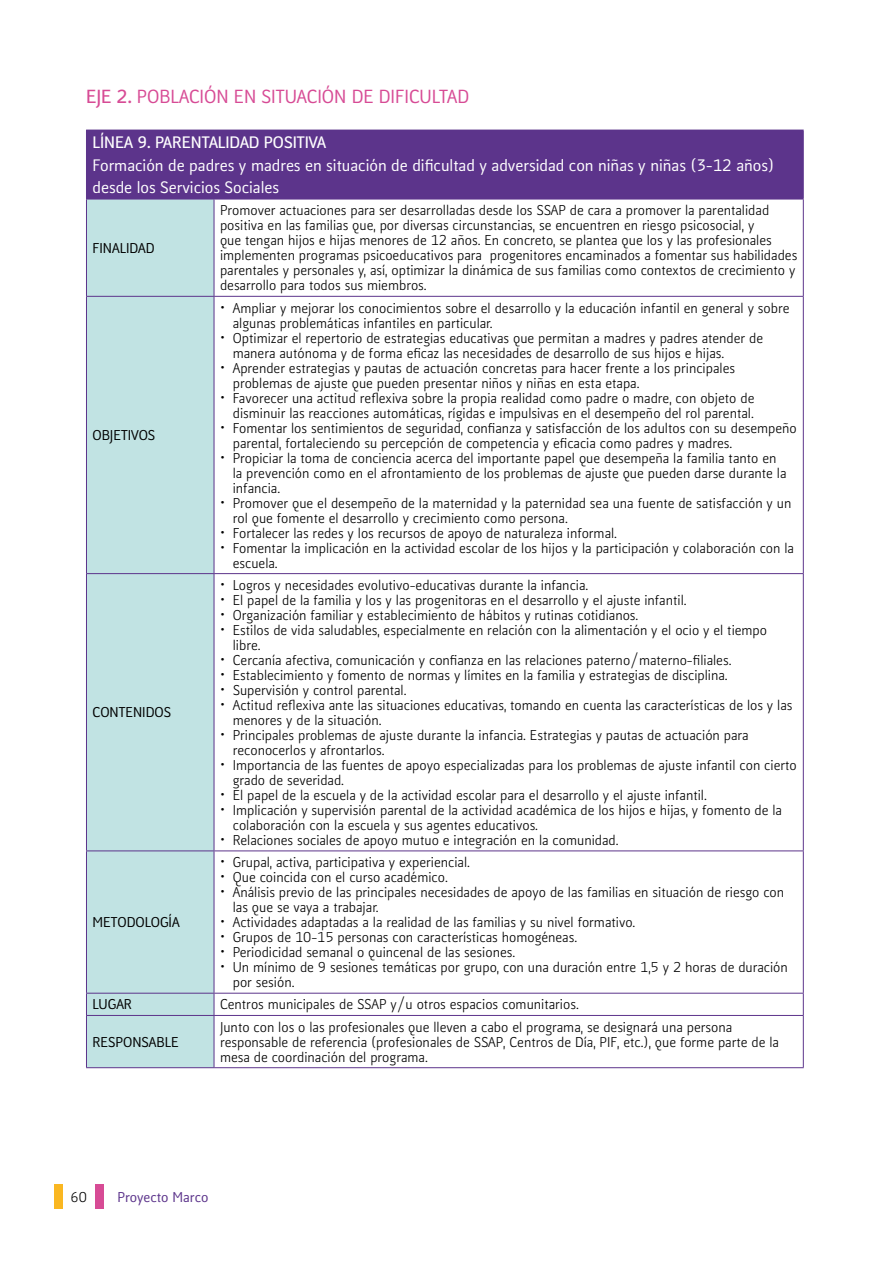
<style>
.page{position:relative;width:893px;height:1263px;background:#fff}
.page>*{position:absolute;margin:0;border:0;box-sizing:border-box;transform-origin:0 0}
.t1{font:500 18px "Kofi Pure Sans";color:#d74b95}
.t2{font:500 15.75px/22.5px "Kofi Pure Sans";color:#fff}
.t3{font:700 15.75px "Kofi Pure Sans";color:#fff}
.t4{font:13.5px/15px "Kofi Pure Sans";color:#000}
.t5{font:500 13.5px "Kofi Pure Sans";color:#000}
.t6{font:500 13.5px "Kofi Pure Sans";color:#5c348b}
.s1{font-weight:700}
</style>
<div class="page">
<div style="left:95px;top:1184px;width:9px;height:25px;background:#d74b95"></div>
<div style="left:54px;top:1184px;width:9px;height:25px;background:#fab721"></div>
<div style="left:86px;top:130px;width:717px;height:69px;background:#5c348b"></div>
<div style="left:87px;top:200px;width:127px;height:867px;background:#c1e3e3"></div>
<hr style="left:803px;top:130px;width:1px;height:69px;background:#5c348b">
<hr style="left:86px;top:199px;width:128px;height:1px;background:#5c348b">
<hr style="left:86px;top:199px;width:1px;height:97px;background:#5c348b">
<hr style="left:214px;top:199px;width:590px;height:1px;background:#5c348b">
<hr style="left:214px;top:199px;width:1px;height:97px;background:#5c348b">
<hr style="left:803px;top:199px;width:1px;height:97px;background:#5c348b">
<hr style="left:86px;top:296px;width:128px;height:1px;background:#5c348b">
<hr style="left:86px;top:297px;width:1px;height:276px;background:#5c348b">
<hr style="left:214px;top:296px;width:590px;height:1px;background:#5c348b">
<hr style="left:214px;top:297px;width:1px;height:276px;background:#5c348b">
<hr style="left:803px;top:297px;width:1px;height:276px;background:#5c348b">
<hr style="left:86px;top:573px;width:128px;height:1px;background:#5c348b">
<hr style="left:86px;top:574px;width:1px;height:276px;background:#5c348b">
<hr style="left:214px;top:573px;width:590px;height:1px;background:#5c348b">
<hr style="left:214px;top:574px;width:1px;height:276px;background:#5c348b">
<hr style="left:803px;top:574px;width:1px;height:276px;background:#5c348b">
<hr style="left:86px;top:850px;width:128px;height:1px;background:#5c348b">
<hr style="left:86px;top:851px;width:1px;height:142px;background:#5c348b">
<hr style="left:214px;top:850px;width:590px;height:1px;background:#5c348b">
<hr style="left:214px;top:851px;width:1px;height:142px;background:#5c348b">
<hr style="left:803px;top:851px;width:1px;height:142px;background:#5c348b">
<hr style="left:86px;top:993px;width:128px;height:1px;background:#5c348b">
<svg style="left:86px;top:993px;width:1px;height:22px"></svg>
<hr style="left:214px;top:993px;width:590px;height:1px;background:#5c348b">
<svg style="left:214px;top:993px;width:1px;height:22px"></svg>
<svg style="left:803px;top:993px;width:1px;height:22px"></svg>
<hr style="left:86px;top:1015px;width:128px;height:1px;background:#5c348b">
<hr style="left:86px;top:1016px;width:1px;height:51px;background:#5c348b">
<hr style="left:214px;top:1015px;width:590px;height:1px;background:#5c348b">
<hr style="left:214px;top:1016px;width:1px;height:51px;background:#5c348b">
<hr style="left:803px;top:1016px;width:1px;height:51px;background:#5c348b">
<hr style="left:86px;top:1067px;width:128px;height:1px;background:#5c348b">
<hr style="left:214px;top:1067px;width:590px;height:1px;background:#5c348b">
<h1 class="t1" style="left:86px;top:85px;width:385px"><span class="s1">EJE 2.</span> POBLACIÓN EN SITUACIÓN DE DIFICULTAD</h1>
<p class="t3" style="left:92px;top:131px;width:235px">LÍNEA 9. PARENTALIDAD POSITIVA</p>
<p class="t2" style="left:92px;top:154px;width:683px">Formación de padres y madres en situación de dificultad y adversidad con niñas y niñas (3-12 años) desde los Servicios Sociales</p>
<p class="t5" style="left:92px;top:239px;width:64px">FINALIDAD</p>
<p class="t5" style="left:92px;top:426px;width:64px">OBJETIVOS</p>
<p class="t5" style="left:92px;top:703px;width:80px">CONTENIDOS</p>
<p class="t5" style="left:92px;top:913px;width:89px">METODOLOGÍA</p>
<p class="t4" style="left:220px;top:203px;width:579px">Promover actuaciones para ser desarrolladas desde los SSAP de cara a promover la parentalidad positiva en las familias que, por diversas circunstancias, se encuentren en riesgo psicosocial, y<br>que tengan hijos e hijas menores de 12 años. En concreto, se plantea que los y las profesionales implementen programas psicoeducativos para progenitores encaminados a fomentar sus habilidades parentales y personales y, así, optimizar la dinámica de sus familias como contextos de crecimiento y desarrollo para todos sus miembros.</p>
<p class="t4" style="left:233px;top:301px;width:558px;text-indent:-13px">• Ampliar y mejorar los conocimientos sobre el desarrollo y la educación infantil en general y sobre algunas problemáticas infantiles en particular.</p>
<p class="t4" style="left:233px;top:331px;width:532px;text-indent:-13px">• Optimizar el repertorio de estrategias educativas que permitan a madres y padres atender de manera autónoma y de forma eficaz las necesidades de desarrollo de sus hijos e hijas.</p>
<p class="t4" style="left:233px;top:360px;width:504px;text-indent:-13px">• Aprender estrategias y pautas de actuación concretas para hacer frente a los principales problemas de ajuste que pueden presentar niños y niñas en esta etapa.</p>
<p class="t4" style="left:220px;top:390px;width:536px;text-align:right">• Favorecer una actitud reflexiva sobre la propia realidad como padre o madre, con objeto de disminuir las reacciones automáticas, rígidas e impulsivas en el desempeño del rol parental.</p>
<p class="t4" style="left:233px;top:420px;width:565px;text-indent:-13px">• Fomentar los sentimientos de seguridad, confianza y satisfacción de los adultos con su desempeño parental, fortaleciendo su percepción de competencia y eficacia como padres y madres.</p>
<p class="t4" style="left:233px;top:450px;width:555px;text-indent:-13px">• Propiciar la toma de conciencia acerca del importante papel que desempeña la familia tanto en la prevención como en el afrontamiento de los problemas de ajuste que pueden darse durante la infancia.</p>
<p class="t4" style="left:233px;top:495px;width:560px;text-indent:-13px">• Promover que el desempeño de la maternidad y la paternidad sea una fuente de satisfacción y un rol que fomente el desarrollo y crecimiento como persona.</p>
<p class="t4" style="left:220px;top:525px;width:399px">• Fortalecer las redes y los recursos de apoyo de naturaleza informal.</p>
<p class="t4" style="left:233px;top:540px;width:563px;text-indent:-13px">• Fomentar la implicación en la actividad escolar de los hijos y la participación y colaboración con la escuela.</p>
<p class="t4" style="left:220px;top:578px;width:370px">• Logros y necesidades evolutivo-educativas durante la infancia.</p>
<p class="t4" style="left:220px;top:593px;width:468px">• El papel de la familia y los y las progenitoras en el desarrollo y el ajuste infantil.</p>
<p class="t4" style="left:220px;top:608px;width:420px">• Organización familiar y establecimiento de hábitos y rutinas cotidianos.</p>
<p class="t4" style="left:233px;top:623px;width:536px;text-indent:-13px">• Estilos de vida saludables, especialmente en relación con la alimentación y el ocio y el tiempo libre.</p>
<p class="t4" style="left:220px;top:653px;width:513px">• Cercanía afectiva, comunicación y confianza en las relaciones paterno/materno-filiales.</p>
<p class="t4" style="left:220px;top:668px;width:509px">• Establecimiento y fomento de normas y límites en la familia y estrategias de disciplina.</p>
<p class="t4" style="left:220px;top:683px;width:188px">• Supervisión y control parental.</p>
<p class="t4" style="left:233px;top:698px;width:561px;text-indent:-13px">• Actitud reflexiva ante las situaciones educativas, tomando en cuenta las características de los y las menores y de la situación.</p>
<p class="t4" style="left:233px;top:728px;width:517px;text-indent:-13px">• Principales problemas de ajuste durante la infancia. Estrategias y pautas de actuación para reconocerlos y afrontarlos.</p>
<p class="t4" style="left:233px;top:758px;width:565px;text-indent:-13px">• Importancia de las fuentes de apoyo especializadas para los problemas de ajuste infantil con cierto grado de severidad.</p>
<p class="t4" style="left:220px;top:788px;width:488px">• El papel de la escuela y de la actividad escolar para el desarrollo y el ajuste infantil.</p>
<p class="t4" style="left:233px;top:803px;width:551px;text-indent:-13px">• Implicación y supervisión parental de la actividad académica de los hijos e hijas, y fomento de la colaboración con la escuela y sus agentes educativos.</p>
<p class="t4" style="left:220px;top:833px;width:400px">• Relaciones sociales de apoyo mutuo e integración en la comunidad.</p>
<p class="t4" style="left:220px;top:855px;width:251px">• Grupal, activa, participativa y experiencial.</p>
<p class="t4" style="left:220px;top:870px;width:229px">• Que coincida con el curso académico.</p>
<p class="t4" style="left:233px;top:885px;width:553px;text-indent:-13px">• Análisis previo de las principales necesidades de apoyo de las familias en situación de riesgo con las que se vaya a trabajar.</p>
<p class="t4" style="left:220px;top:915px;width:417px">• Actividades adaptadas a la realidad de las familias y su nivel formativo.</p>
<p class="t4" style="left:220px;top:930px;width:359px">• Grupos de 10-15 personas con características homogéneas.</p>
<p class="t4" style="left:220px;top:945px;width:297px">• Periodicidad semanal o quincenal de las sesiones.</p>
<p class="t4" style="left:233px;top:960px;width:557px;text-indent:-13px">• Un mínimo de 9 sesiones temáticas por grupo, con una duración entre 1,5 y 2 horas de duración por sesión.</p>
<p class="t5" style="left:92px;top:995px;width:41px">LUGAR</p>
<p class="t4" style="left:220px;top:997px;width:360px">Centros municipales de SSAP y/u otros espacios comunitarios.</p>
<p class="t5" style="left:92px;top:1033px;width:88px">RESPONSABLE</p>
<p class="t4" style="left:220px;top:1019px;width:560px">Junto con los o las profesionales que lleven a cabo el programa, se designará una persona responsable de referencia (profesionales de SSAP, Centros de Día, PIF, etc.), que forme parte de la mesa de coordinación del programa.</p>
<p class="t4" style="left:71px;top:1190px;width:18px">60</p>
<p class="t6" style="left:117px;top:1188px;width:92px">Proyecto Marco</p>
</div>
